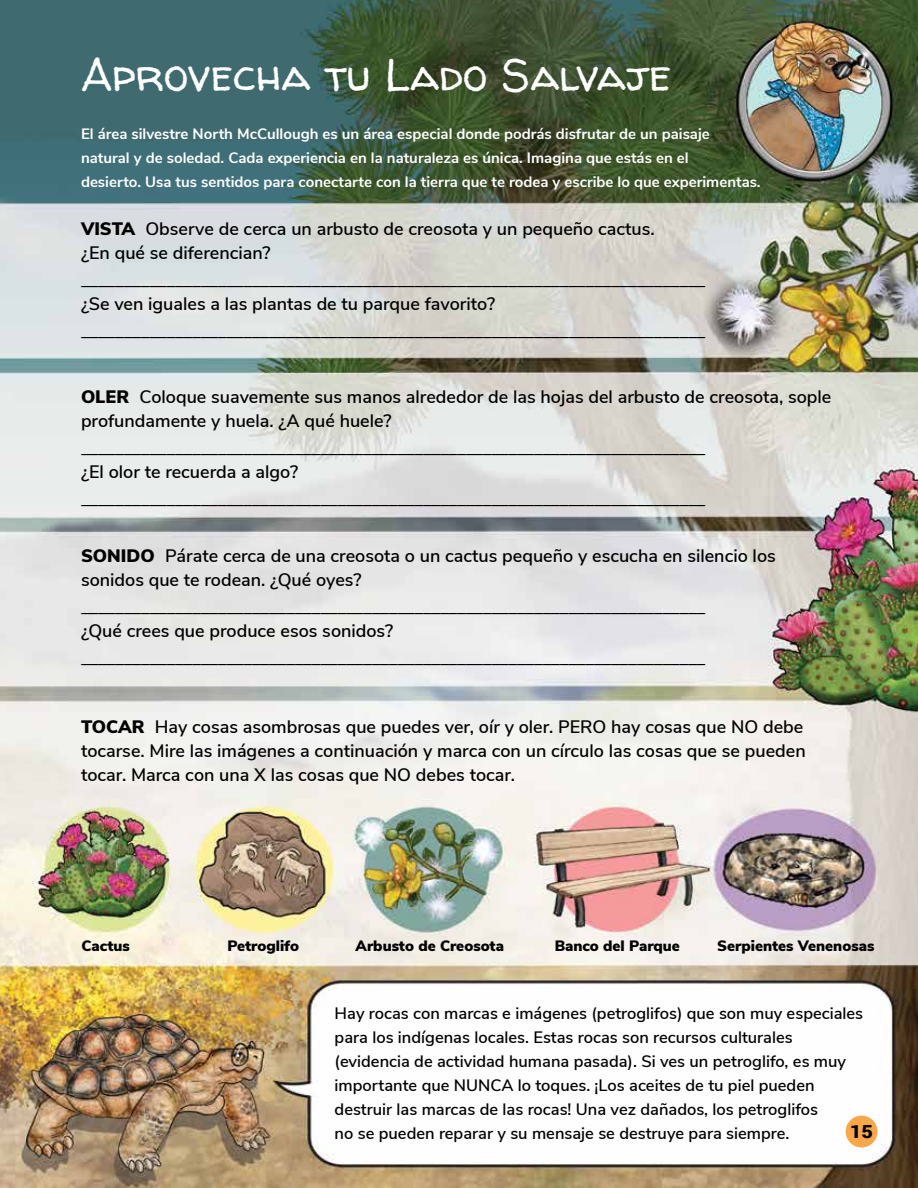
<style>
.page{position:relative;width:918px;height:1188px;background:#fff}
.page>*{position:absolute;margin:0;border:0;box-sizing:border-box;transform-origin:0 0}
.t1{font:45px "Walter Turncoat";color:#fff}
.t2{font:600 18px/24px "Nunito Sans";color:#000}
.t3{font:900 18px "Roboto";color:#000;scale:1.1 1}
.t4{font:600 16.5px/24px "Nunito Sans";color:#000}
.t5{font:700 15px/24px "Nunito Sans";color:#fff}
.t6{font:900 15px "Nunito Sans";color:#000}
.s1{font-weight:900}
</style>
<div class="page">
<img style="left:0;top:0;width:918px;height:1188px">
<div style="left:846px;top:1116px;width:32px;height:32px;background:#faa74a;border-radius:50%"></div>
<h1 class="t1" style="left:81px;top:44px;width:592px">Aprovecha tu Lado Salvaje</h1>
<p class="t5" style="left:81px;top:121px;width:681px">El área silvestre North McCullough es un área especial donde podrás disfrutar de un paisaje natural y de soledad. Cada experiencia en la naturaleza es única. Imagina que estás en el<br>desierto. Usa tus sentidos para conectarte con la tierra que te rodea y escribe lo que experimentas.</p>
<p class="t2" style="left:81px;top:216px;width:575px"><span class="s1">VISTA</span> Observe de cerca un arbusto de creosota y un pequeño cactus. ¿En qué se diferencian?</p>
<p class="t2" style="left:81px;top:267px;width:626px">_________________________________________________________________________ ¿Se ven iguales a las plantas de tu parque favorito?</p>
<p class="t2" style="left:81px;top:318px;width:626px">_________________________________________________________________________</p>
<p class="t2" style="left:81px;top:384px;width:752px"><span class="s1">OLER</span> Coloque suavemente sus manos alrededor de las hojas del arbusto de creosota, sople profundamente y huela. ¿A qué huele?</p>
<p class="t2" style="left:81px;top:435px;width:626px">_________________________________________________________________________ ¿El olor te recuerda a algo?</p>
<p class="t2" style="left:81px;top:486px;width:626px">_________________________________________________________________________</p>
<p class="t2" style="left:81px;top:543px;width:696px"><span class="s1">SONIDO</span> Párate cerca de una creosota o un cactus pequeño y escucha en silencio los sonidos que te rodean. ¿Qué oyes?</p>
<p class="t2" style="left:81px;top:594px;width:626px">_________________________________________________________________________ ¿Qué crees que produce esos sonidos?</p>
<p class="t2" style="left:81px;top:645px;width:626px">_________________________________________________________________________</p>
<p class="t2" style="left:81px;top:714px;width:726px"><span class="s1">TOCAR</span> Hay cosas asombrosas que puedes ver, oír y oler. PERO hay cosas que NO debe tocarse. Mire las imágenes a continuación y marca con un círculo las cosas que se pueden tocar. Marca con una X las cosas que NO debes tocar.</p>
<p class="t6" style="left:82px;top:935px;width:50px">Cactus</p>
<p class="t6" style="left:227px;top:935px;width:73px">Petroglifo</p>
<p class="t6" style="left:356px;top:935px;width:150px">Arbusto de Creosota</p>
<p class="t6" style="left:555px;top:935px;width:127px">Banco del Parque</p>
<p class="t6" style="left:717px;top:935px;width:159px">Serpientes Venenosas</p>
<p class="t4" style="left:335px;top:1000px;width:530px">Hay rocas con marcas e imágenes (petroglifos) que son muy especiales para los indígenas locales. Estas rocas son recursos culturales (evidencia de actividad humana pasada). Si ves un petroglifo, es muy importante que NUNCA lo toques. ¡Los aceites de tu piel pueden destruir las marcas de las rocas! Una vez dañados, los petroglifos<br>no se pueden reparar y su mensaje se destruye para siempre.</p>
<p class="t3" style="left:850px;top:1118px;width:22px">15</p>
</div>
